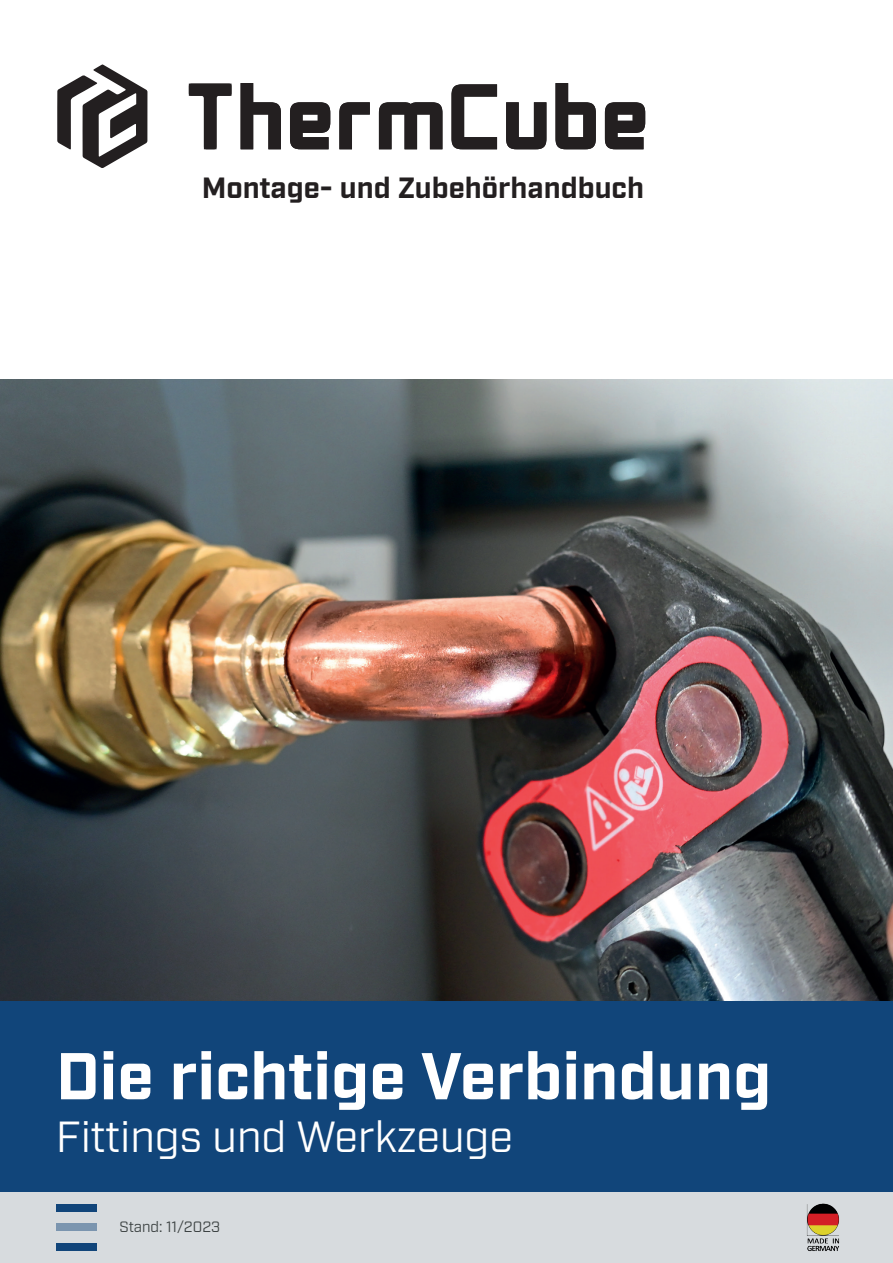
<style>
.page{position:relative;width:893px;height:1263px;background:#fff}
.page>*{position:absolute;margin:0;border:0;box-sizing:border-box;transform-origin:0 0}
.t1{font:700 66px "Industry";color:#fff}
.t2{font:43.5px "Industry";color:#fff}
.t3{font:700 29.25px "Industry";color:#231f20}
.t4{font:15px "Industry";color:#3b4141}
</style>
<div class="page">
<img style="left:0;top:379px;width:893px;height:623px">
<div style="left:0;top:1002px;width:893px;height:261px;background:#11457a"></div>
<div style="left:0;top:1192px;width:893px;height:71px;background:#d7dbde"></div>
<svg style="left:57px;top:64px;width:90px;height:104px"></svg>
<svg style="left:189px;top:84px;width:43px;height:65px"></svg>
<svg style="left:241px;top:83px;width:40px;height:66px"></svg>
<svg style="left:290px;top:102px;width:40px;height:47px;background:#423e3f"></svg>
<svg style="left:339px;top:102px;width:31px;height:47px"></svg>
<svg style="left:379px;top:102px;width:63px;height:47px"></svg>
<svg style="left:451px;top:84px;width:46px;height:65px"></svg>
<svg style="left:506px;top:102px;width:40px;height:47px"></svg>
<svg style="left:555px;top:83px;width:41px;height:66px"></svg>
<svg style="left:605px;top:102px;width:40px;height:47px;background:#423e3f"></svg>
<div style="left:56px;top:1204px;width:40px;height:7px;background:#11457a"></div>
<div style="left:56px;top:1223px;width:40px;height:8px;background:#7b95af"></div>
<div style="left:56px;top:1244px;width:40px;height:7px;background:#11457a"></div>
<img style="left:807px;top:1203px;width:33px;height:48px">
<p class="t3" style="left:202px;top:170px;width:444px">Montage- und Zubehörhandbuch</p>
<h1 class="t1" style="left:56px;top:1037px;width:717px">Die richtige Verbindung</h1>
<h2 class="t2" style="left:56px;top:1110px;width:459px">Fittings und Werkzeuge</h2>
<p class="t4" style="left:120px;top:1217px;width:102px">Stand: 11/2023</p>
</div>
